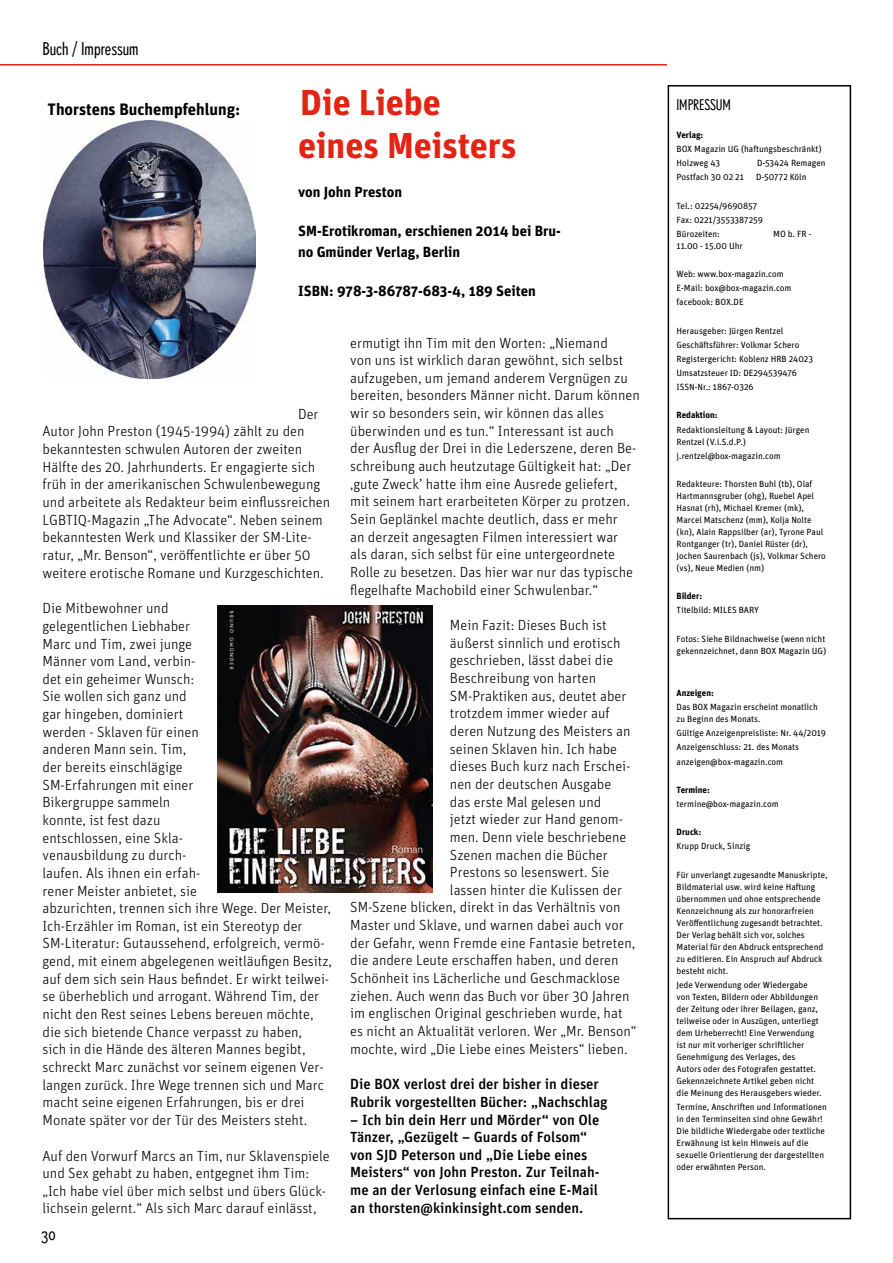
<style>
.page{position:relative;width:893px;height:1263px;background:#fff}
.page>*{position:absolute;margin:0;border:0;box-sizing:border-box;transform-origin:0 0}
.t1{font:700 36px/43.2px "Unit";color:#e42413}
.t2{font:condensed 18px "Super Grotesk A";color:#000}
.t3{font:700 16.5px "Unit";color:#000}
.t4{font:condensed 15px "Super Grotesk B";color:#000}
.t5{font:300 14.7px/17.7px "Unit";color:#000}
.t6{font:500 14.7px/17.7px "Unit";color:#000}
.t7{font:700 14.7px/21px "Unit";color:#000}
.t8{font:9px/12px "Unit";color:#000}
.t9{font:700 9px "Unit";color:#000}
</style>
<div class="page">
<hr style="left:0;top:64px;width:893px;height:1px;background:#e42413">
<div style="left:668px;top:0;width:225px;height:1232px;background:#fff"></div>
<img style="left:44px;top:120px;width:212px;height:258px">
<div style="left:668px;top:85px;width:183px;height:1134px;border:2px solid #000"></div>
<img style="left:218px;top:606px;width:215px;height:287px">
<p class="t2" style="left:43px;top:39px;width:98px">Buch / Impressum</p>
<p class="t3" style="left:48px;top:99px;width:194px">Thorstens Buchempfehlung:</p>
<h1 class="t1" style="left:298px;top:80px;width:220px">Die Liebe eines Meisters</h1>
<p class="t7" style="left:298px;top:181px;width:105px">von John Preston</p>
<p class="t7" style="left:298px;top:220px;width:264px">SM-Erotikroman, erschienen 2014 bei Bru&shy;no Gmünder Verlag, Berlin</p>
<p class="t7" style="left:298px;top:280px;width:239px">ISBN: 978-3-86787-683-4, 189 Seiten</p>
<p class="t5" style="left:43px;top:405px;width:289px;text-indent:256px">Der Autor John Preston (1945-1994) zählt zu den bekanntesten schwulen Autoren der zweiten Hälfte des 20. Jahrhunderts. Er engagierte sich früh in der amerikanischen Schwulenbewegung und arbeitete als Redakteur beim einflussreichen LGBTIQ-Magazin „The Advocate“. Neben seinem bekanntesten Werk und Klassiker der SM-Lite&shy;ratur, „Mr. Benson“, veröffentlichte er über 50 weitere erotische Romane und Kurzgeschichten.</p>
<p class="t5" style="left:43px;top:599px;width:291px">Die Mitbewohner und<br>gelegentlichen Liebhaber<br>Marc und Tim, zwei junge<br>Männer vom Land, verbin-<br>det ein geheimer Wunsch:<br>Sie wollen sich ganz und<br>gar hingeben, dominiert<br>werden - Sklaven für einen<br>anderen Mann sein. Tim,<br>der bereits einschlägige<br>SM-Erfahrungen mit einer<br>Bikergruppe sammeln<br>konnte, ist fest dazu<br>entschlossen, eine Skla-<br>venausbildung zu durch-<br>laufen. Als ihnen ein erfah-<br>rener Meister anbietet, sie<br>abzurichten, trennen sich ihre Wege. Der Meister, Ich-Erzähler im Roman, ist ein Stereotyp der SM-Literatur: Gutaussehend, erfolgreich, vermö&shy;gend, mit einem abgelegenen weitläufigen Besitz, auf dem sich sein Haus befindet. Er wirkt teilwei&shy;se überheblich und arrogant. Während Tim, der nicht den Rest seines Lebens bereuen möchte, die sich bietende Chance verpasst zu haben,<br>sich in die Hände des älteren Mannes begibt, schreckt Marc zunächst vor seinem eigenen Ver&shy;langen zurück. Ihre Wege trennen sich und Marc macht seine eigenen Erfahrungen, bis er drei Monate später vor der Tür des Meisters steht.</p>
<p class="t5" style="left:43px;top:1146px;width:289px">Auf den Vorwurf Marcs an Tim, nur Sklavenspiele und Sex gehabt zu haben, entgegnet ihm Tim: „Ich habe viel über mich selbst und übers Glück&shy;lichsein gelernt.“ Als sich Marc darauf einlässt,</p>
<p class="t2" style="left:42px;top:1223px;width:16px">30</p>
<p class="t5" style="left:350px;top:333px;width:291px">ermutigt ihn Tim mit den Worten: „Niemand<br>von uns ist wirklich daran gewöhnt, sich selbst aufzugeben, um jemand anderem Vergnügen zu bereiten, besonders Männer nicht. Darum können wir so besonders sein, wir können das alles überwinden und es tun.“ Interessant ist auch<br>der Ausflug der Drei in die Lederszene, deren Be&shy;schreibung auch heutzutage Gültigkeit hat: „Der ‚gute Zweck’ hatte ihm eine Ausrede geliefert, mit seinem hart erarbeiteten Körper zu protzen.<br>Sein Geplänkel machte deutlich, dass er mehr<br>an derzeit angesagten Filmen interessiert war<br>als daran, sich selbst für eine untergeordnete Rolle zu besetzen. Das hier war nur das typische flegelhafte Machobild einer Schwulenbar.“</p>
<p class="t5" style="left:450px;top:616px;width:158px">Mein Fazit: Dieses Buch ist</p>
<p class="t5" style="left:450px;top:634px;width:172px">äußerst sinnlich und erotisch</p>
<p class="t5" style="left:450px;top:651px;width:165px">geschrieben, lässt dabei die</p>
<p class="t5" style="left:450px;top:669px;width:148px">Beschreibung von harten</p>
<p class="t5" style="left:450px;top:687px;width:178px">SM-Praktiken aus, deutet aber</p>
<p class="t5" style="left:450px;top:704px;width:161px">trotzdem immer wieder auf</p>
<p class="t5" style="left:450px;top:722px;width:182px">deren Nutzung des Meisters an</p>
<p class="t5" style="left:450px;top:740px;width:169px">seinen Sklaven hin. Ich habe</p>
<p class="t5" style="left:450px;top:757px;width:182px">dieses Buch kurz nach Erschei-</p>
<p class="t5" style="left:450px;top:775px;width:163px">nen der deutschen Ausgabe</p>
<p class="t5" style="left:450px;top:792px;width:153px">das erste Mal gelesen und</p>
<p class="t5" style="left:450px;top:810px;width:174px">jetzt wieder zur Hand genom-</p>
<p class="t5" style="left:450px;top:828px;width:178px">men. Denn viele beschriebene</p>
<p class="t5" style="left:450px;top:845px;width:159px">Szenen machen die Bücher</p>
<p class="t5" style="left:450px;top:863px;width:161px">Prestons so lesenswert. Sie</p>
<p class="t5" style="left:450px;top:881px;width:174px">lassen hinter die Kulissen der</p>
<p class="t5" style="left:350px;top:898px;width:272px">SM-Szene blicken, direkt in das Verhältnis von</p>
<p class="t5" style="left:350px;top:916px;width:275px">Master und Sklave, und warnen dabei auch vor</p>
<p class="t5" style="left:350px;top:934px;width:287px">der Gefahr, wenn Fremde eine Fantasie betreten,</p>
<p class="t5" style="left:350px;top:951px;width:270px">die andere Leute erschaffen haben, und deren</p>
<p class="t5" style="left:350px;top:969px;width:271px">Schönheit ins Lächerliche und Geschmacklose</p>
<p class="t5" style="left:350px;top:986px;width:281px">ziehen. Auch wenn das Buch vor über 30 Jahren</p>
<p class="t5" style="left:350px;top:1004px;width:274px">im englischen Original geschrieben wurde, hat</p>
<p class="t5" style="left:350px;top:1022px;width:288px">es nicht an Aktualität verloren. Wer „Mr. Benson“</p>
<p class="t5" style="left:350px;top:1039px;width:279px">mochte, wird „Die Liebe eines Meisters“ lieben.</p>
<p class="t6" style="left:350px;top:1075px;width:259px">Die BOX verlost drei der bisher in dieser<br>Rubrik vorgestellten Bücher: „Nachschlag</p>
<p class="t6" style="left:350px;top:1110px;width:251px">– Ich bin dein Herr und Mörder“ von Ole Tänzer, „Gezügelt – Guards of Folsom“ von SJD Peterson und „Die Liebe eines Meisters“ von John Preston. Zur Teilnah&shy;me an der Verlosung einfach eine E-Mail an thorsten@kinkinsight.com senden.</p>
<p class="t4" style="left:676px;top:97px;width:56px">IMPRESSUM</p>
<p class="t9" style="left:677px;top:129px;width:28px">Verlag:</p>
<p class="t8" style="left:677px;top:142px;width:147px;line-height:14.1px">BOX Magazin UG (haftungsbeschränkt)<br>Holzweg 43</p>
<p class="t8" style="left:757px;top:157px;width:70px">D-53424 Remagen</p>
<p class="t8" style="left:677px;top:171px;width:69px">Postfach 30 02 21</p>
<p class="t8" style="left:756px;top:171px;width:52px">D-50772 Köln</p>
<p class="t8" style="left:677px;top:198px;width:88px;line-height:14.1px">Tel.: 02254/9690857<br>Fax: 0221/3553387259<br>Bürozeiten:</p>
<p class="t8" style="left:773px;top:228px;width:40px">MO b. FR -</p>
<p class="t8" style="left:677px;top:240px;width:68px">11.00 - 15.00 Uhr</p>
<p class="t8" style="left:677px;top:267px;width:116px;line-height:14.1px">Web: www.box-magazin.com<br>E-Mail: box@box-magazin.com facebook: BOX.DE</p>
<p class="t8" style="left:677px;top:323px;width:138px;line-height:14.1px">Herausgeber: Jürgen Rentzel<br>Geschäftsführer: Volkmar Schero<br>Registergericht: Koblenz HRB 24023<br>Umsatzsteuer ID: DE294539476<br>ISSN-Nr.: 1867-0326</p>
<p class="t9" style="left:677px;top:410px;width:43px">Redaktion:</p>
<p class="t8" style="left:677px;top:423px;width:134px">Redaktionsleitung &amp; Layout: Jürgen<br>Rentzel (V.i.S.d.P.)</p>
<p class="t8" style="left:677px;top:449px;width:106px">j.rentzel@box-magazin.com</p>
<p class="t8" style="left:677px;top:478px;width:151px">Redakteure: Thorsten Buhl (tb), Olaf Hartmannsgruber (ohg), Ruebel Apel Hasnat (rh), Michael Kremer (mk), Marcel Matschenz (mm), Kolja Nolte (kn), Alain Rappsilber (ar), Tyrone Paul Rontganger (tr), Daniel Rüster (dr), Jochen Saurenbach (js), Volkmar Schero (vs), Neue Medien (nm)</p>
<p class="t9" style="left:677px;top:590px;width:27px">Bilder:</p>
<p class="t8" style="left:677px;top:604px;width:84px">Titelbild: MILES BARY</p>
<p class="t8" style="left:677px;top:632px;width:151px">Fotos: Siehe Bildnachweise (wenn nicht gekennzeichnet, dann BOX Magazin UG)</p>
<p class="t9" style="left:677px;top:687px;width:39px">Anzeigen:</p>
<p class="t8" style="left:677px;top:701px;width:143px">Das BOX Magazin erscheint monatlich zu Beginn des Monats.</p>
<p class="t8" style="left:677px;top:726px;width:151px;line-height:14.1px">Gültige Anzeigenpreisliste: Nr. 44/2019<br>Anzeigenschluss: 21. des Monats anzeigen@box-magazin.com</p>
<p class="t9" style="left:677px;top:784px;width:35px">Termine:</p>
<p class="t8" style="left:677px;top:798px;width:104px">termine@box-magazin.com</p>
<p class="t9" style="left:677px;top:826px;width:26px">Druck:</p>
<p class="t8" style="left:677px;top:840px;width:75px">Krupp Druck, Sinzig</p>
<p class="t8" style="left:677px;top:868px;width:153px">Für unverlangt zugesandte Manuskripte, Bildmaterial usw. wird keine Haftung übernommen und ohne entsprechende Kennzeichnung als zur honorarfreien Veröffentlichung zugesandt betrachtet.<br>Der Verlag behält sich vor, solches Material für den Abdruck entsprechend zu editieren. Ein Anspruch auf Abdruck besteht nicht.</p>
<p class="t8" style="left:677px;top:978px;width:147px">Jede Verwendung oder Wiedergabe von Texten, Bildern oder Abbildungen der Zeitung oder ihrer Beilagen, ganz, teilweise oder in Auszügen, unterliegt dem Urheberrecht! Eine Verwendung ist nur mit vorheriger schriftlicher Genehmigung des Verlages, des Autors oder des Fotografen gestattet.<br>Gekennzeichnete Artikel geben nicht die Meinung des Herausgebers wieder.</p>
<p class="t8" style="left:677px;top:1100px;width:152px">Termine, Anschriften und Informationen in den Terminseiten sind ohne Gewähr!<br>Die bildliche Wiedergabe oder textliche Erwähnung ist kein Hinweis auf die sexuelle Orientierung der dargestellten oder erwähnten Person.</p>
</div>
